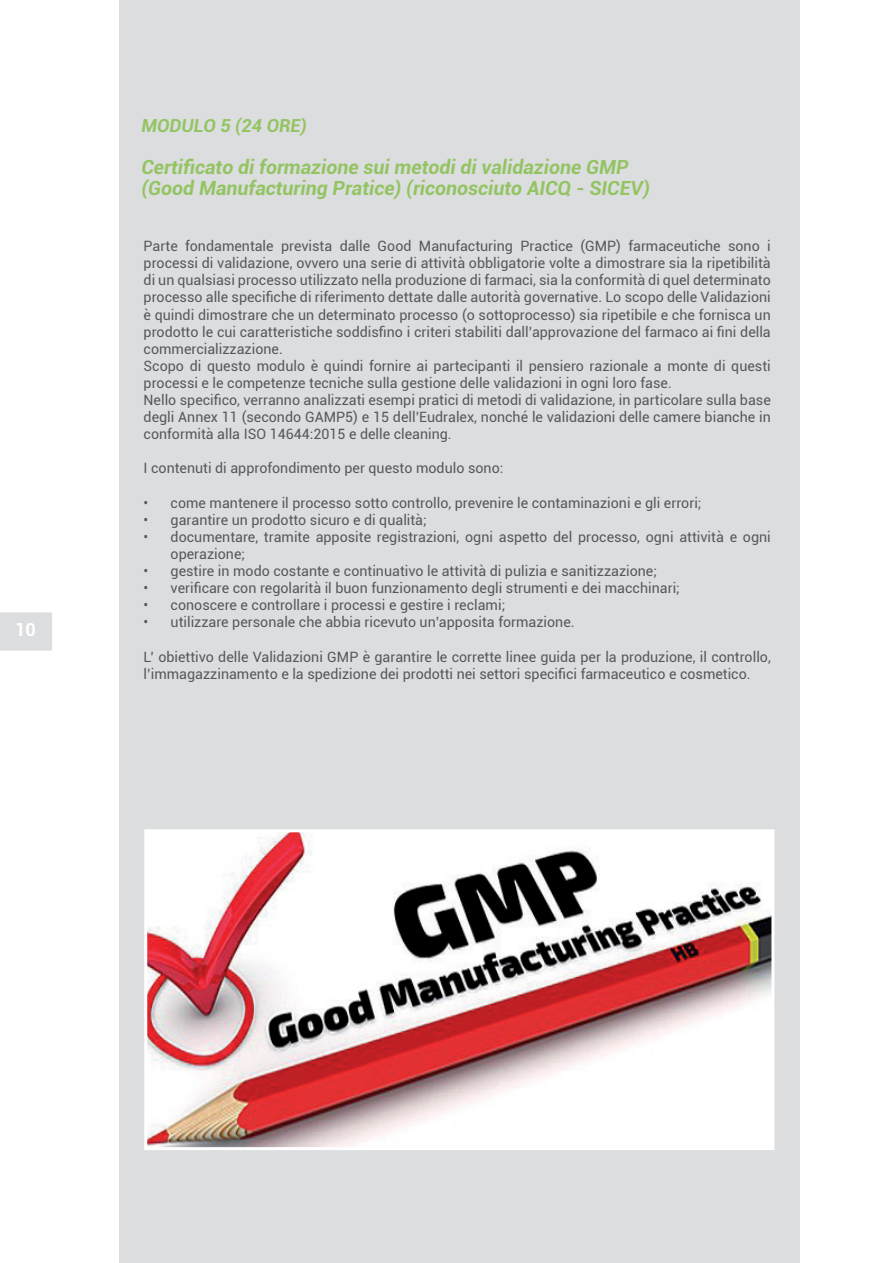
<style>
.page{position:relative;width:893px;height:1263px;background:#fff}
.page>*{position:absolute;margin:0;border:0;box-sizing:border-box;transform-origin:0 0}
.t1{font:italic 700 19.5px/21px "Roboto";color:#93c462}
.t2{font:italic 700 18px "Roboto";color:#93c462}
.t3{font:700 18px "Roboto";color:#fff}
.t4{font:14.25px/17.1px "Roboto";color:#57585a}
</style>
<div class="page">
<div style="left:119px;top:0;width:680px;height:1263px;background:#dcdddf"></div>
<img style="left:148px;top:833px;width:622px;height:313px">
<div style="left:144px;top:829px;width:630px;height:321px;border:3px solid #fff"></div>
<div style="left:0;top:612px;width:52px;height:39px;background:#dcdddf"></div>
<p class="t3" style="left:15px;top:617px;width:22px">10</p>
<p class="t2" style="left:141px;top:113px;width:167px">MODULO 5 (24 ORE)</p>
<h1 class="t1" style="left:141px;top:156px;width:510px">Certificato di formazione sui metodi di validazione GMP (Good Manufacturing Pratice) (riconosciuto AICQ - SICEV)</h1>
<p class="t4" style="left:144px;top:237px;width:629px">Parte fondamentale prevista dalle Good Manufacturing Practice (GMP) farmaceutiche sono i processi di validazione, ovvero una serie di attività obbligatorie volte a dimostrare sia la ripetibilità di un qualsiasi processo utilizzato nella produzione di farmaci, sia la conformità di quel determinato processo alle specifiche di riferimento dettate dalle autorità governative. Lo scopo delle Validazioni è quindi dimostrare che un determinato processo (o sottoprocesso) sia ripetibile e che fornisca un prodotto le cui caratteristiche soddisfino i criteri stabiliti dall’approvazione del farmaco ai fini della commercializzazione.<br>Scopo di questo modulo è quindi fornire ai partecipanti il pensiero razionale a monte di questi processi e le competenze tecniche sulla gestione delle validazioni in ogni loro fase.<br>Nello specifico, verranno analizzati esempi pratici di metodi di validazione, in particolare sulla base degli Annex 11 (secondo GAMP5) e 15 dell’Eudralex, nonché le validazioni delle camere bianche in conformità alla ISO 14644:2015 e delle cleaning.</p>
<p class="t4" style="left:144px;top:459px;width:361px">I contenuti di approfondimento per questo modulo sono:</p>
<p class="t4" style="left:144px;top:493px;width:559px">• come mantenere il processo sotto controllo, prevenire le contaminazioni e gli errori;</p>
<p class="t4" style="left:144px;top:511px;width:285px">• garantire un prodotto sicuro e di qualità;</p>
<p class="t4" style="left:171px;top:528px;width:602px;text-indent:-27px">• documentare, tramite apposite registrazioni, ogni aspetto del processo, ogni attività e ogni operazione;</p>
<p class="t4" style="left:144px;top:562px;width:515px">• gestire in modo costante e continuativo le attività di pulizia e sanitizzazione;</p>
<p class="t4" style="left:144px;top:579px;width:538px">• verificare con regolarità il buon funzionamento degli strumenti e dei macchinari;</p>
<p class="t4" style="left:144px;top:596px;width:363px">• conoscere e controllare i processi e gestire i reclami;</p>
<p class="t4" style="left:144px;top:613px;width:432px">• utilizzare personale che abbia ricevuto un’apposita formazione.</p>
<p class="t4" style="left:144px;top:647px;width:629px">L’ obiettivo delle Validazioni GMP è garantire le corrette linee guida per la produzione, il controllo, l’immagazzinamento e la spedizione dei prodotti nei settori specifici farmaceutico e cosmetico.</p>
</div>
